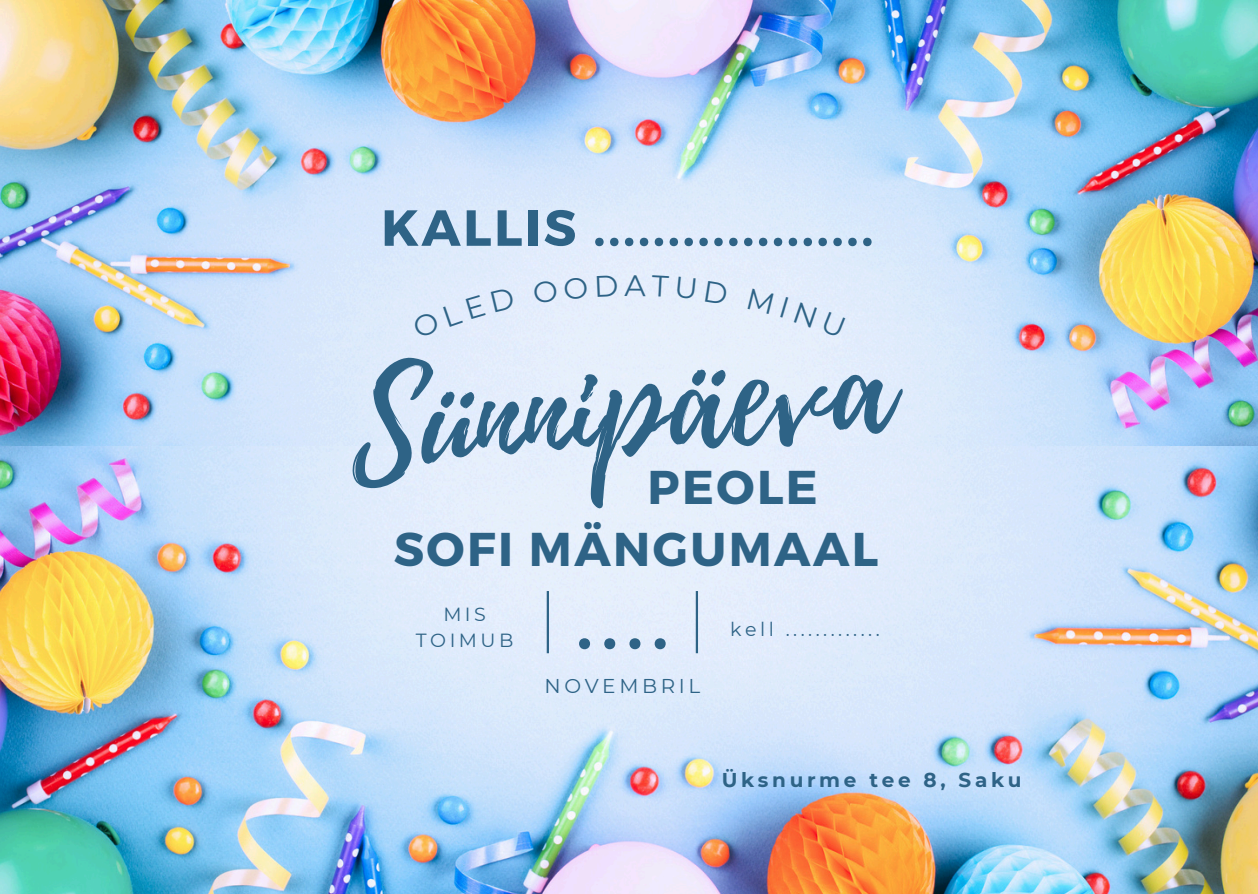
<style>
.page{position:relative;width:1258px;height:894px;background:#fff}
.page>*{position:absolute;margin:0;border:0;box-sizing:border-box;transform-origin:0 0}
.t1{font:140.7px "Playlist Script";color:#2e6386}
.t2{font:700 56.7px "Montserrat";color:#2e6386}
.t3{font:700 50.7px "Montserrat";letter-spacing:.05em;color:#2e6386}
.t4{font:700 47.4px "Montserrat";letter-spacing:.05em;color:#2e6386}
.t5{font:700 20.1px "Montserrat";letter-spacing:.185em;color:#2e6386}
.t6{font:20.1px "Montserrat";letter-spacing:.185em;color:#2e6386}
.t7{font:18.9px/26.1px "Montserrat";letter-spacing:.185em;color:#2e6386;text-align:center}
</style>
<div class="page">
<img style="left:1px;top:0;width:1257px;height:446px">
<img style="left:0;top:446px;width:1258px;height:447px">
<hr style="left:547px;top:591px;width:2px;height:62px;background:#2e6386">
<hr style="left:696px;top:591px;width:2px;height:62px;background:#2e6386">
<div style="left:412px;top:287px;width:103px;height:51px;background:#e1ebfc"></div>
<svg style="left:533px;top:279px;width:25px;height:25px"></svg>
<svg style="left:564px;top:276px;width:24px;height:23px"></svg>
<svg style="left:597px;top:275px;width:20px;height:21px"></svg>
<svg style="left:624px;top:274px;width:45px;height:23px"></svg>
<svg style="left:676px;top:277px;width:20px;height:22px"></svg>
<svg style="left:705px;top:280px;width:23px;height:24px"></svg>
<svg style="left:748px;top:288px;width:26px;height:26px"></svg>
<svg style="left:780px;top:297px;width:8px;height:21px"></svg>
<div style="left:794px;top:301px;width:51px;height:37px;background:#e3edfc"></div>
<h3 class="t3" style="left:381px;top:195px;width:494px">KALLIS ...................</h3>
<h1 class="t1" style="left:340px;top:330px;width:546px;rotate:-5deg">Sünnipäeva</h1>
<h3 class="t4" style="left:647px;top:456px;width:172px">PEOLE</h3>
<h3 class="t4" style="left:394px;top:518px;width:486px">SOFI MÄNGUMAAL</h3>
<p class="t7" style="left:416px;top:601px;width:99px">MIS<br>TOIMUB</p>
<h2 class="t2" style="left:577px;top:593px;width:92px">....</h2>
<p class="t6" style="left:544px;top:673px;width:157px">NOVEMBRIL</p>
<p class="t7" style="left:730px;top:615px;width:151px">kell .............</p>
<p class="t5" style="left:722px;top:767px;width:301px">Üksnurme tee 8, Saku</p>
</div>
